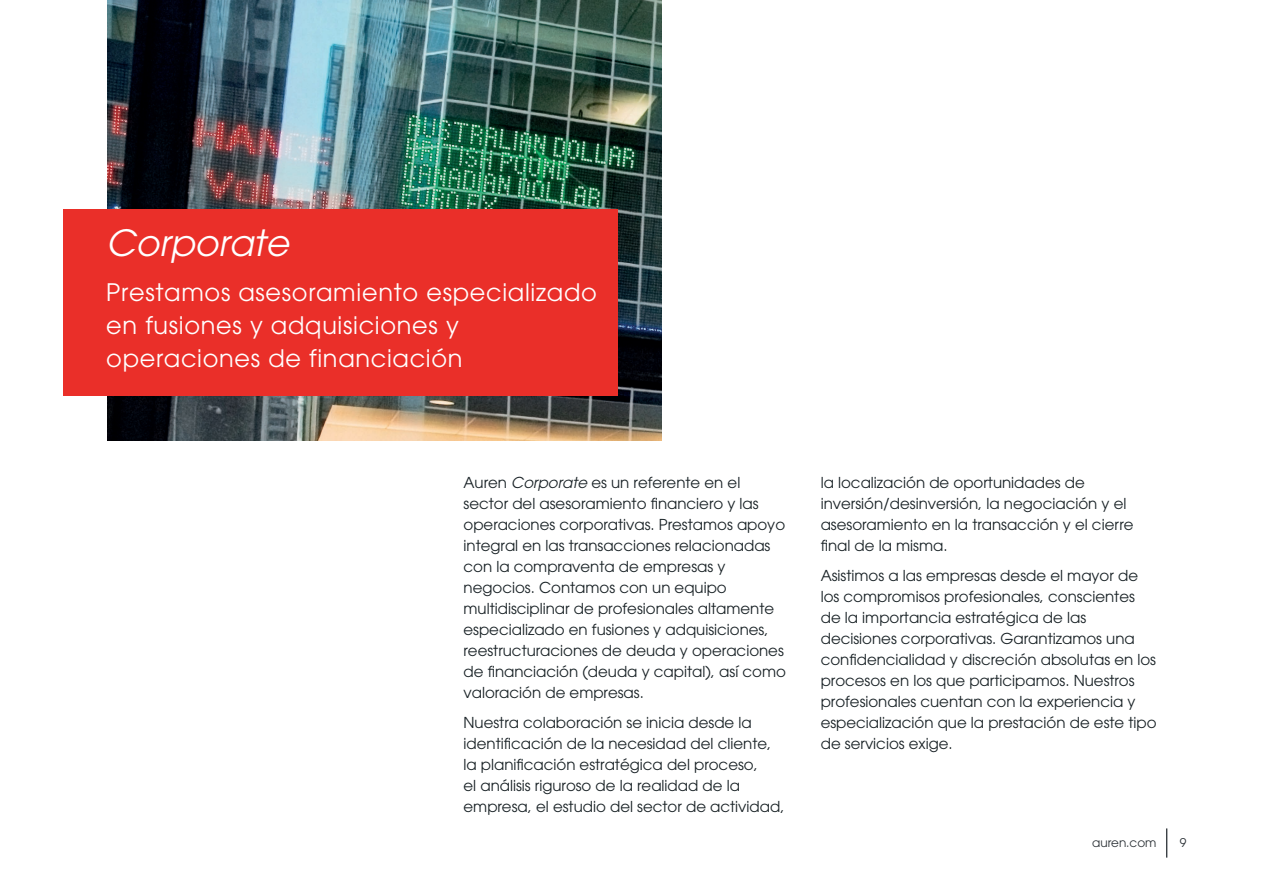
<style>
.page{position:relative;width:1263px;height:893px;background:#fff}
.page>*{position:absolute;margin:0;border:0;box-sizing:border-box;transform-origin:0 0}
.t1{font:italic 36px "ITC Avant Garde Pro";color:#fff}
.t2{font:24px/33px "ITC Avant Garde Pro";letter-spacing:.03em;color:#fff}
.t3{font:15px/21px "ITC Avant Garde Pro";color:#182125}
.t4{font:12px "ITC Avant Garde Pro";color:#292f34}
.s1{font-style:italic}
</style>
<div class="page">
<img style="left:107px;top:0;width:555px;height:440px">
<hr style="left:1166px;top:828px;width:1px;height:30px;background:#292f34">
<div style="left:63px;top:209px;width:554px;height:187px;background:#ea2f29"></div>
<h1 class="t1" style="left:106px;top:220px;width:184px">Corporate</h1>
<h2 class="t2" style="left:106px;top:276px;width:492px">Prestamos asesoramiento especializado en fusiones y adquisiciones y operaciones de financiación</h2>
<p class="t3" style="left:463px;top:472px;width:324px">Auren <span class="s1">Corporate</span> es un referente en el sector del asesoramiento financiero y las operaciones corporativas. Prestamos apoyo integral en las transacciones relacionadas con la compraventa de empresas y negocios. Contamos con un equipo multidisciplinar de profesionales altamente especializado en fusiones y adquisiciones, reestructuraciones de deuda y operaciones de financiación (deuda y capital), así como valoración de empresas.</p>
<p class="t3" style="left:463px;top:711px;width:323px">Nuestra colaboración se inicia desde la identificación de la necesidad del cliente, la planificación estratégica del proceso,<br>el análisis riguroso de la realidad de la empresa, el estudio del sector de actividad,</p>
<p class="t3" style="left:821px;top:472px;width:314px">la localización de oportunidades de inversión/desinversión, la negociación y el asesoramiento en la transacción y el cierre final de la misma.</p>
<p class="t3" style="left:821px;top:564px;width:337px">Asistimos a las empresas desde el mayor de los compromisos profesionales, conscientes de la importancia estratégica de las decisiones corporativas. Garantizamos una confidencialidad y discreción absolutas en los procesos en los que participamos. Nuestros profesionales cuentan con la experiencia y especialización que la prestación de este tipo de servicios exige.</p>
<p class="t4" style="left:1092px;top:835px;width:66px">auren.com</p>
<p class="t4" style="left:1180px;top:835px;width:8px">9</p>
</div>
